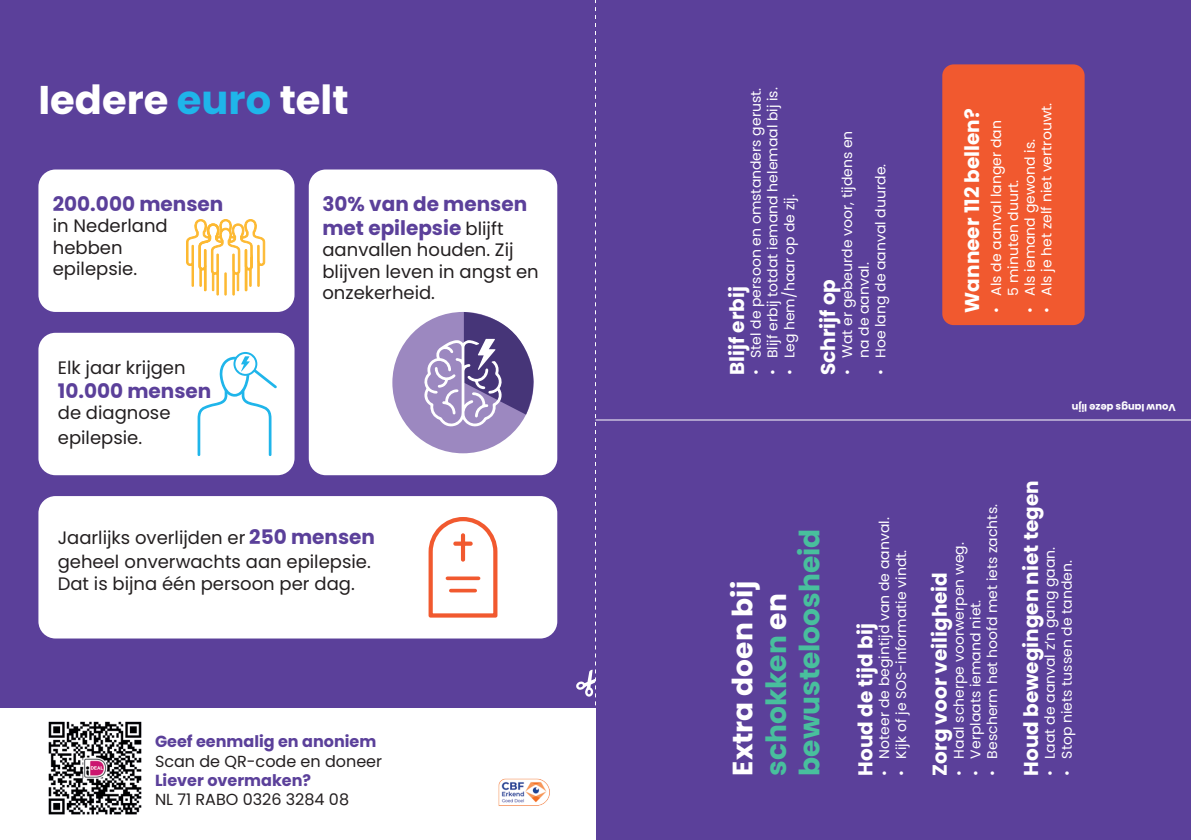
<style>
.page{position:relative;width:1191px;height:840px;background:#fff}
.page>*{position:absolute;margin:0;border:0;box-sizing:border-box;transform-origin:0 0}
.t1{font:700 40px "Poppins";color:#fff}
.t2{font:700 28px/33.6px "Poppins";color:#48bf9d}
.t3{font:700 20px "Poppins";color:#fff}
.t4{font:700 20px/24px "Poppins";color:#5b409a}
.t5{font:18px/21.6px "Poppins";color:#231f20}
.t6{font:16px "Poppins";color:#231f20}
.t7{font:700 16px "Poppins";color:#5b409a}
.t8{font:14px/16.8px "Poppins";color:#fff}
.t9{font:700 10px "Poppins";color:#fff}
.s1{color:#1fb5ea}
.s2{font-weight:400;font-size:18px;color:#231f20}
.s3{font-weight:700;font-size:20px;color:#5b409a}
.s4{color:#fff}
</style>
<div class="page">
<div style="left:0;top:0;width:595px;height:839px;background:#5b409a"></div>
<div style="left:595px;top:0;width:596px;height:839px;background:#5b409a"></div>
<div style="left:0;top:708px;width:595px;height:131px;background:#fff"></div>
<div style="left:38px;top:169px;width:256px;height:143px;background:#fff;border-radius:17px"></div>
<div style="left:309px;top:169px;width:248px;height:306px;background:#fff;border-radius:17px"></div>
<div style="left:38px;top:332px;width:256px;height:143px;background:#fff;border-radius:17px"></div>
<div style="left:38px;top:496px;width:519px;height:142px;background:#fff;border-radius:17px"></div>
<svg style="left:427px;top:517px;width:71px;height:122px"></svg>
<div style="left:446px;top:576px;width:34px;height:4px;border:2px solid #f1592f"></div>
<div style="left:449px;top:588px;width:28px;height:4px;border:2px solid #f1592f"></div>
<svg style="left:186px;top:219px;width:80px;height:77px"></svg>
<div style="left:392px;top:312px;width:141px;height:141px;background:#9c88c0;border-radius:50%"></div>
<svg style="left:423px;top:312px;width:111px;height:116px"></svg>
<svg style="left:197px;top:352px;width:80px;height:104px"></svg>
<div style="left:942px;top:64px;width:142px;height:261px;background:#f1592f;border-radius:11px"></div>
<hr style="left:595px;top:419px;width:596px;height:1px;background:#fff">
<svg style="left:576px;top:0;width:20px;height:839px"></svg>
<img style="left:48px;top:721px;width:94px;height:94px">
<img style="left:498px;top:778px;width:52px;height:28px">
<p class="t1" style="left:38px;top:77px;width:312px">Iedere <span class="s1">euro</span> telt</p>
<p class="t4" style="left:53px;top:191px;width:172px">200.000 mensen</p>
<p class="t5" style="left:53px;top:215px;width:116px">in Nederland</p>
<p class="t5" style="left:53px;top:237px;width:86px">hebben epilepsie.</p>
<p class="t5" style="left:58px;top:356px;width:129px">Elk jaar krijgen</p>
<p class="t4" style="left:58px;top:379px;width:155px">10.000 mensen</p>
<p class="t5" style="left:58px;top:402px;width:114px">de diagnose</p>
<p class="t5" style="left:58px;top:426px;width:86px">epilepsie.</p>
<p class="t4" style="left:322px;top:191px;width:206px">30% van de mensen met epilepsie <span class="s2">blijft</span></p>
<p class="t5" style="left:322px;top:239px;width:218px">aanvallen houden. Zij blijven leven in angst en onzekerheid.</p>
<p class="t5" style="left:58px;top:525px;width:319px;line-height:24px">Jaarlijks overlijden er <span class="s3">250 mensen </span>geheel onverwachts aan epilepsie.</p>
<p class="t5" style="left:58px;top:572px;width:299px">Dat is bijna één persoon per dag.</p>
<p class="t7" style="left:155px;top:732px;width:223px">Geef eenmalig en anoniem</p>
<p class="t6" style="left:155px;top:751px;width:229px">Scan de QR-code en doneer</p>
<p class="t7" style="left:155px;top:770px;width:158px">Liever overmaken?</p>
<p class="t6" style="left:155px;top:789px;width:196px">NL 71 RABO 0326 3284 08</p>
<p class="t8" style="left:747px;top:375px;width:289px;rotate:-90deg">• Stel de persoon en omstanders gerust.</p>
<p class="t8" style="left:764px;top:375px;width:289px;rotate:-90deg">• Blijf erbij totdat iemand helemaal bij is.</p>
<p class="t8" style="left:781px;top:375px;width:182px;rotate:-90deg">• Leg hem/haar op de zij.</p>
<p class="t3" style="left:725px;top:375px;width:91px;rotate:-90deg">Blijf erbij</p>
<p class="t8" style="left:838px;top:358px;width:229px;text-indent:-17px;rotate:-90deg">• Wat er gebeurde voor, tijdens en na de aanval.</p>
<p class="t8" style="left:872px;top:375px;width:213px;rotate:-90deg">• Hoe lang de aanval duurde.</p>
<p class="t3" style="left:816px;top:375px;width:97px;rotate:-90deg">Schrijf op</p>
<p class="t3" style="left:960px;top:312px;width:205px;rotate:-90deg">Wanneer 112 bellen?</p>
<p class="t8" style="left:1038px;top:312px;width:211px;rotate:-90deg">• Als je het zelf niet vertrouwt.</p>
<p class="t8" style="left:988px;top:295px;width:177px;text-indent:-17px;rotate:-90deg">• Als de aanval langer dan<br>5 minuten duurt.</p>
<p class="t8" style="left:1021px;top:312px;width:175px;rotate:-90deg">• Als iemand gewond is.</p>
<p class="t9" style="left:1175px;top:413px;width:105px;rotate:-180deg">Vouw langs deze lijn</p>
<p class="t2" style="left:726px;top:775px;width:248px;rotate:-90deg"><span class="s4">Extra doen bij </span>schokken <span class="s4">en </span>bewusteloosheid</p>
<p class="t8" style="left:876px;top:775px;width:259px;rotate:-90deg">• Noteer de begintijd van de aanval.</p>
<p class="t8" style="left:892px;top:775px;width:227px;rotate:-90deg">• Kijk of je SOS-informatie vindt.</p>
<p class="t3" style="left:854px;top:775px;width:154px;rotate:-90deg">Houd de tijd bij</p>
<p class="t8" style="left:984px;top:775px;width:273px;rotate:-90deg">• Bescherm het hoofd met iets zachts.</p>
<p class="t8" style="left:950px;top:775px;width:235px;rotate:-90deg">• Haal scherpe voorwerpen weg.</p>
<p class="t3" style="left:928px;top:775px;width:205px;rotate:-90deg">Zorg voor veiligheid</p>
<p class="t8" style="left:967px;top:775px;width:177px;rotate:-90deg">• Verplaats iemand niet.</p>
<p class="t3" style="left:1019px;top:775px;width:296px;rotate:-90deg">Houd bewegingen niet tegen</p>
<p class="t8" style="left:1041px;top:775px;width:230px;rotate:-90deg">• Laat de aanval z’n gang gaan.</p>
<p class="t8" style="left:1058px;top:775px;width:217px;rotate:-90deg">• Stop niets tussen de tanden.</p>
</div>
